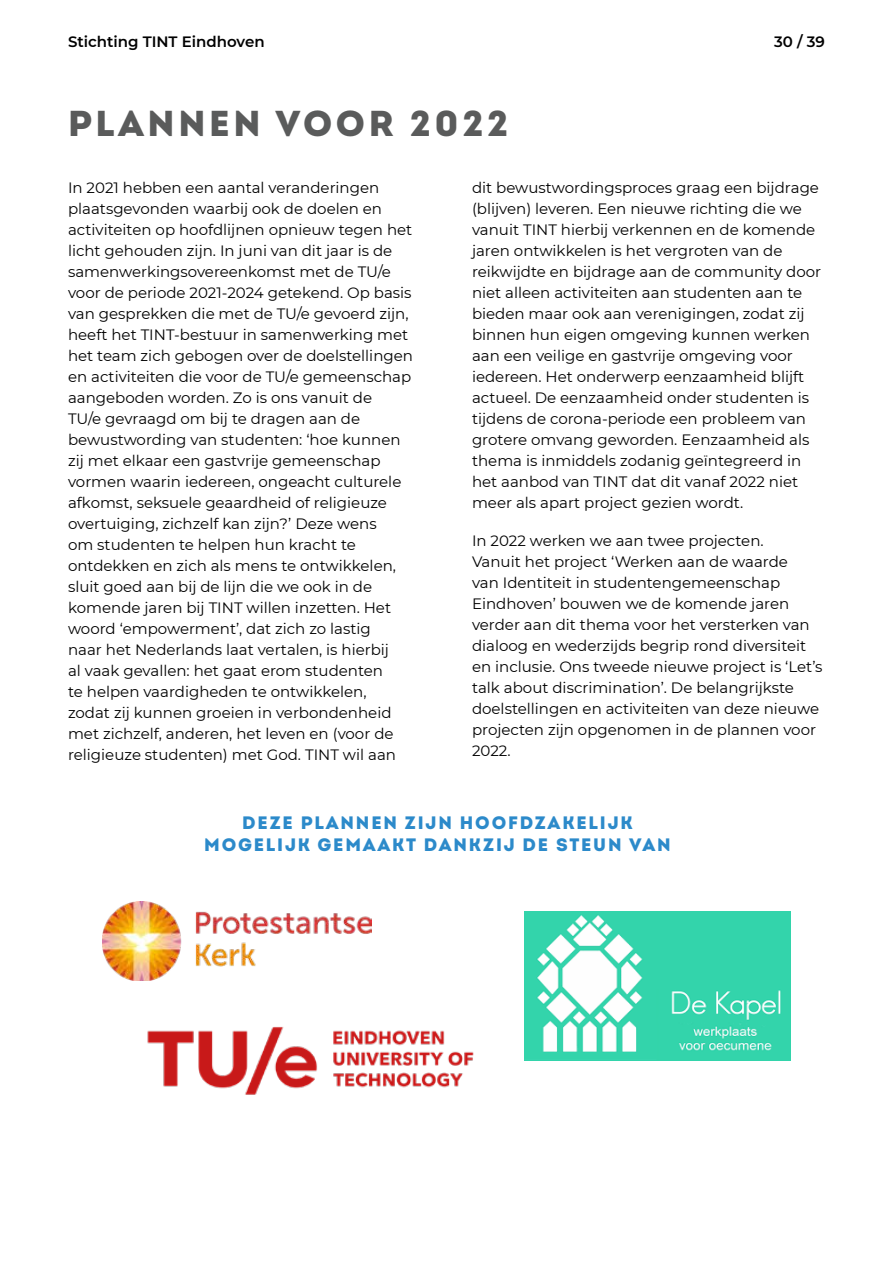
<style>
.page{position:relative;width:893px;height:1263px;background:#fff}
.page>*{position:absolute;margin:0;border:0;box-sizing:border-box;transform-origin:0 0}
.t1{font:36px "Intro Demo Black CAPS";letter-spacing:.1em;color:#5a5b5b}
.t2{font:18px/21.6px "Intro Demo Black CAPS";letter-spacing:.1em;color:#2c8aca;text-align:center}
.t3{font:15px/21px "Montserrat";color:#000}
.t4{font:600 15px "Montserrat";color:#000}
</style>
<div class="page">
<img style="left:102px;top:902px;width:269px;height:78px">
<img style="left:524px;top:911px;width:267px;height:149px">
<img style="left:147px;top:1026px;width:327px;height:69px">
<p class="t4" style="left:68px;top:31px;width:198px">Stichting TINT Eindhoven</p>
<p class="t4" style="left:774px;top:31px;width:52px">30 / 39</p>
<h1 class="t1" style="left:68px;top:100px;width:442px">PLANNEN VOOR 2022</h1>
<p class="t3" style="left:68px;top:177px;width:346px">In 2021 hebben een aantal veranderingen plaatsgevonden waarbij ook de doelen en activiteiten op hoofdlijnen opnieuw tegen het licht gehouden zijn. In juni van dit jaar is de samenwerkingsovereenkomst met de TU/e voor de periode 2021-2024 getekend. Op basis van gesprekken die met de TU/e gevoerd zijn, heeft het TINT-bestuur in samenwerking met het team zich gebogen over de doelstellingen en activiteiten die voor de TU/e gemeenschap aangeboden worden. Zo is ons vanuit de<br>TU/e gevraagd om bij te dragen aan de bewustwording van studenten: ‘hoe kunnen zij met elkaar een gastvrije gemeenschap vormen waarin iedereen, ongeacht culturele afkomst, seksuele geaardheid of religieuze overtuiging, zichzelf kan zijn?’ Deze wens<br>om studenten te helpen hun kracht te ontdekken en zich als mens te ontwikkelen, sluit goed aan bij de lijn die we ook in de komende jaren bij TINT willen inzetten. Het woord ‘empowerment’, dat zich zo lastig<br>naar het Nederlands laat vertalen, is hierbij<br>al vaak gevallen: het gaat erom studenten<br>te helpen vaardigheden te ontwikkelen,<br>zodat zij kunnen groeien in verbondenheid met zichzelf, anderen, het leven en (voor de religieuze studenten) met God. TINT wil aan</p>
<p class="t3" style="left:472px;top:177px;width:351px">dit bewustwordingsproces graag een bijdrage (blijven) leveren. Een nieuwe richting die we vanuit TINT hierbij verkennen en de komende jaren ontwikkelen is het vergroten van de reikwijdte en bijdrage aan de community door niet alleen activiteiten aan studenten aan te bieden maar ook aan verenigingen, zodat zij binnen hun eigen omgeving kunnen werken aan een veilige en gastvrije omgeving voor iedereen. Het onderwerp eenzaamheid blijft actueel. De eenzaamheid onder studenten is tijdens de corona-periode een probleem van grotere omvang geworden. Eenzaamheid als thema is inmiddels zodanig geïntegreerd in het aanbod van TINT dat dit vanaf 2022 niet meer als apart project gezien wordt.</p>
<p class="t3" style="left:472px;top:530px;width:352px">In 2022 werken we aan twee projecten.<br>Vanuit het project ‘Werken aan de waarde<br>van Identiteit in studentengemeenschap Eindhoven’ bouwen we de komende jaren verder aan dit thema voor het versterken van dialoog en wederzijds begrip rond diversiteit en inclusie. Ons tweede nieuwe project is ‘Let’s talk about discrimination’. De belangrijkste doelstellingen en activiteiten van deze nieuwe projecten zijn opgenomen in de plannen voor 2022.</p>
<p class="t2" style="left:204px;top:812px;width:468px">DEZE PLANNEN ZIJN HOOFDZAKELIJK<br>MOGELIJK GEMAAKT DANKZIJ DE STEUN VAN</p>
</div>
